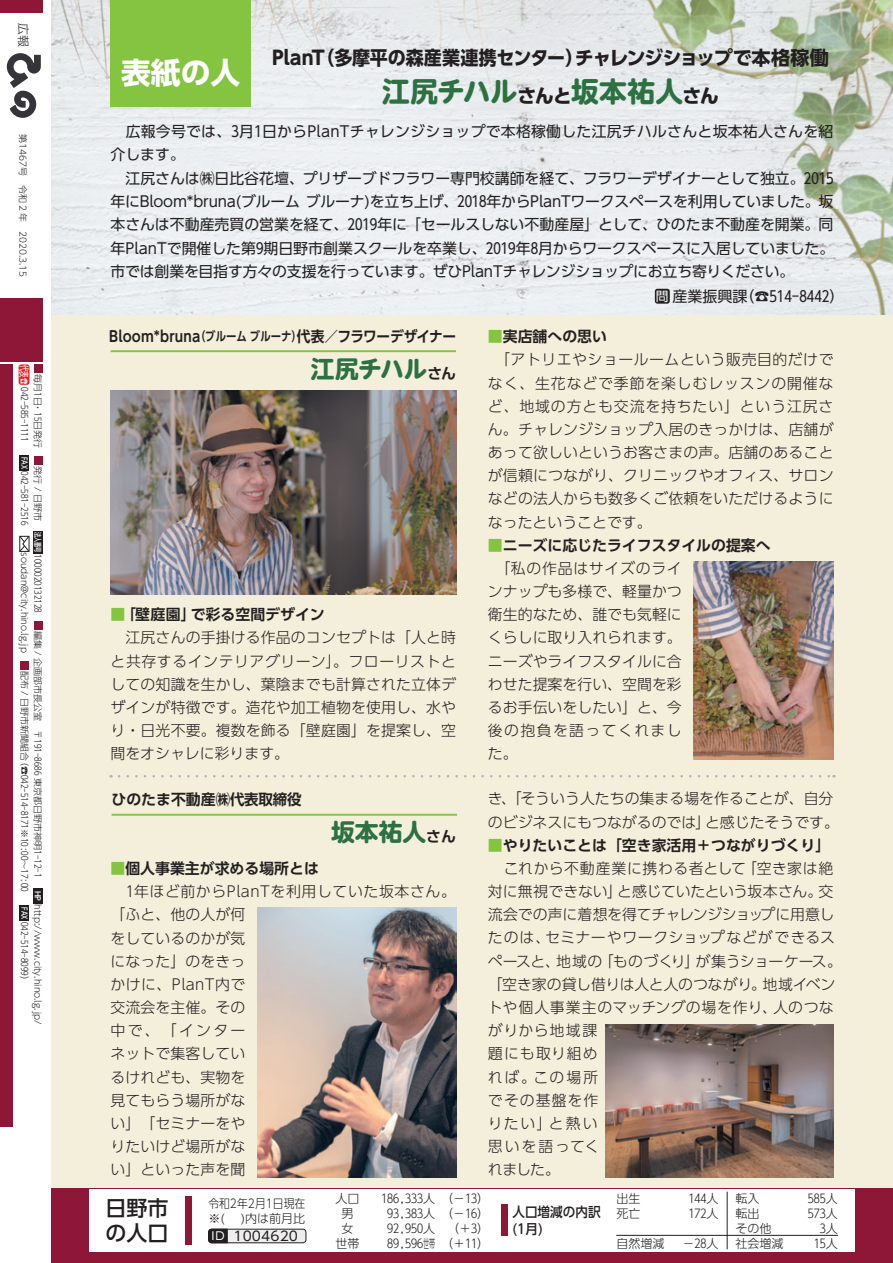
<style>
.page{position:relative;width:893px;height:1263px;background:#fff}
.page>*{position:absolute;margin:0;border:0;box-sizing:border-box;transform-origin:0 0}
.t1{font:700 29.7px "UD Shin Go Pro";color:#fff}
.t2{font:700 27.75px "UD Shin M Go Pro";letter-spacing:.005em;color:#2d7143}
.t3{font:700 23.85px "UD Shin M Go Pro";color:#2d7143}
.t4{font:500 21px/25.5px "UD Shin Go Pro";color:#231f20}
.t5{font:700 19.2px "UD Shin Go Pro";letter-spacing:-.02em;color:#231f20}
.t6{font:15px "UD Shin Go Pro";color:#231f20}
.t7{font:300 14.85px/23.1px "UD Shin Go Pro";letter-spacing:.005em;color:#231f20;text-align:justify}
.t8{font:14.85px/23.4px "UD Shin Go Pro";letter-spacing:-.005em;color:#231f20}
.t9{font:700 14.85px "UD Shin Go Pro De";color:#231f20}
.t10{font:700 14.85px "UD Shin Go Pro De";color:#231f20;scale:.91 1}
.t11{font:500 13.5px/16.5px "UD Shin Go Pro";color:#231f20;scale:.93 1}
.t12{font:13.2px "UD Shin Go Pro";letter-spacing:.01em;color:#231f20;scale:1.05 1}
.t13{font:300 12px/15px "UD Shin Go Pro";color:#231f20}
.t14{font:300 12px/15px "UD Shin Go Pro";color:#231f20;scale:.9 1}
.t15{font:10.35px "UD Shin Go Pro";color:#fff;scale:.61 1}
.t16{font:300 9px/13.5px "UD Shin Go Pro";color:#231f20}
.t17{font:500 7.8px "UD Shin Go Pro";color:#fff;scale:.76 1}
.t18{font:500 7.8px "UD Shin Go Pro";color:#fff;scale:.66 1}
.t19{font:500 7.8px "UD Shin Go Pro";color:#fff}
.s1{font-family:"UD Shin Go Pro";font-size:19.2px;color:#231f20}
.s2{font-size:12.6px}
.s3{font-family:"UD Shin Go Pro De";font-size:14.85px;color:#231f20}
.s4{color:#84c440}
.s5{font-size:12.75px;color:#fff}
.s6{font-size:11.1px;color:#fff}
</style>
<div class="page">
<div style="left:0;top:298px;width:43px;height:63px;background:#8e1737"></div>
<div style="left:0;top:364px;width:13px;height:763px;background:#8e1737"></div>
<div style="left:0;top:0;width:43px;height:13px;background:#8e1737"></div>
<div style="left:33px;top:531px;width:10px;height:23px;background:#231f20"></div>
<div style="left:19px;top:364px;width:11px;height:21px;background:#ee1d23;border-radius:2px"></div>
<div style="left:20px;top:455px;width:9px;height:15px;background:#231f20"></div>
<div style="left:20px;top:906px;width:9px;height:15px;background:#231f20"></div>
<div style="left:33px;top:888px;width:10px;height:16px;background:#231f20"></div>
<svg style="left:19px;top:536px;width:11px;height:16px"></svg>
<div style="left:34px;top:364px;width:9px;height:9px;background:#8e1737"></div>
<div style="left:34px;top:457px;width:9px;height:8px;background:#8e1737"></div>
<div style="left:34px;top:621px;width:9px;height:8px;background:#8e1737"></div>
<div style="left:20px;top:661px;width:9px;height:9px;background:#8e1737"></div>
<svg style="left:6px;top:53px;width:35px;height:65px"></svg>
<div style="left:51px;top:315px;width:842px;height:873px;background:#f4efda"></div>
<img style="left:51px;top:0;width:842px;height:315px">
<div style="left:51px;top:1188px;width:842px;height:75px;background:#8e1737"></div>
<div style="left:89px;top:1189px;width:766px;height:63px;background:#fff"></div>
<hr style="left:727px;top:1192px;width:1px;height:57px;background:#231f20">
<hr style="left:617px;top:1235px;width:221px;height:1px;background:#231f20">
<div style="left:502px;top:1205px;width:6px;height:31px;background:#8e1737"></div>
<div style="left:185px;top:1196px;width:6px;height:49px;background:#8e1737"></div>
<div style="left:209px;top:1229px;width:97px;height:14px;background:#eeeeef;border-radius:3px"></div>
<div style="left:208px;top:1229px;width:98px;height:14px;border:1px solid #231f20;border-radius:3px"></div>
<svg style="left:208px;top:1229px;width:20px;height:14px"></svg>
<img style="left:605px;top:1024px;width:228px;height:153px">
<img style="left:257px;top:908px;width:199px;height:269px">
<img style="left:693px;top:561px;width:140px;height:198px">
<img style="left:111px;top:390px;width:345px;height:204px">
<svg style="left:119px;top:775px;width:715px;height:2px"></svg>
<div style="left:111px;top:0;width:140px;height:106px;background:#84c440"></div>
<hr style="left:111px;top:350px;width:345px;height:2px;background:#84c440">
<hr style="left:112px;top:814px;width:345px;height:2px;background:#84c440">
<div style="left:655px;top:289px;width:15px;height:15px;background:#231f20;border-radius:3px"></div>
<p class="t13" style="left:31px;top:23px;width:25px;rotate:90deg">広報</p>
<p class="t16" style="left:30px;top:134px;width:145px;rotate:90deg">第1467号　令和 2 年　2020.3.15</p>
<p class="t15" style="left:32px;top:365px;width:33px;rotate:90deg">代表☎</p>
<p class="t16" style="left:45px;top:387px;width:638px;text-indent:-13px;rotate:90deg">毎月1日・15日発行　　発行 / 日野市　　　 1000020132128　　編集 / 企画部市長公室　〒191-8686 東京都日野市神明1-12-1　　　http://www.city.hino.lg.jp/<br>042-585-1111</p>
<p class="t17" style="left:31px;top:457px;width:18px;rotate:90deg">FAX</p>
<p class="t16" style="left:32px;top:471px;width:422px;rotate:90deg">042-581-2516　　　soudan@city.hino.lg.jp　　配布 / 日野市新聞組合（☎042-514-8171※10:00～17:00</p>
<p class="t16" style="left:32px;top:922px;width:65px;rotate:90deg">042-514-8099）</p>
<p class="t18" style="left:44px;top:532px;width:33px;rotate:90deg">法人番号</p>
<p class="t19" style="left:44px;top:891px;width:12px;rotate:90deg">HP</p>
<p class="t17" style="left:31px;top:907px;width:18px;rotate:90deg">FAX</p>
<h1 class="t1" style="left:121px;top:48px;width:121px">表紙の人</h1>
<p class="t5" style="left:272px;top:42px;width:558px">PlanT（多摩平の森産業連携センター）チャレンジショップで本格稼働</p>
<h2 class="t2" style="left:382px;top:69px;width:338px">江尻チハル<span class="s1">さんと</span>坂本祐人<span class="s1">さん</span></h2>
<p class="t8" style="left:110px;top:119px;width:725px">　広報今号では、3月1日からPlanTチャレンジショップで本格稼働した江尻チハルさんと坂本祐人さんを紹介します。<br>　江尻さんは㈱日比谷花壇、プリザーブドフラワー専門校講師を経て、フラワーデザイナーとして独立。2015年にBloom*bruna(ブルーム ブルーナ)を立ち上げ、2018年からPlanTワークスペースを利用していました。坂本さんは不動産売買の営業を経て、2019年に「セールスしない不動産屋」として、ひのたま不動産を開業。同年PlanTで開催した第9期日野市創業スクールを卒業し、2019年8月からワークスペースに入居していました。市では創業を目指す方々の支援を行っています。ぜひPlanTチャレンジショップにお立ち寄りください。</p>
<p class="t10" style="left:109px;top:324px;width:383px">Bloom*bruna<span class="s2">（ブルーム ブルーナ）</span>代表／フラワーデザイナー</p>
<h3 class="t3" style="left:311px;top:350px;width:147px">江尻チハル<span class="s3">さん</span></h3>
<p class="t9" style="left:111px;top:603px;width:216px"><span class="s4">■</span>「壁庭園」で彩る空間デザイン</p>
<p class="t7" style="left:111px;top:626px;width:347px">　江尻さんの手掛ける作品のコンセプトは「人と時と共存するインテリアグリーン」。フローリストとしての知識を生かし、葉陰までも計算された立体デザインが特徴です。造花や加工植物を使用し、水やり・日光不要。複数を飾る「壁庭園」を提案し、空間をオシャレに彩ります。</p>
<p class="t9" style="left:112px;top:787px;width:192px">ひのたま不動産㈱代表取締役</p>
<h3 class="t3" style="left:331px;top:813px;width:127px">坂本祐人<span class="s3">さん</span></h3>
<p class="t9" style="left:111px;top:856px;width:210px"><span class="s4">■</span>個人事業主が求める場所とは</p>
<p class="t7" style="left:111px;top:879px;width:347px;text-align:left;text-indent:16px">1年ほど前からPlanTを利用していた坂本さん。「ふと、他の人が何<br>をしているのかが気<br>になった」のをきっ<br>かけに、PlanT内で<br>交流会を主催。その<br>中で、「インター<br>ネットで集客してい<br>るけれども、実物を<br>見てもらう場所がな<br>い」「セミナーをや<br>りたいけど場所がな<br>い」といった声を聞</p>
<p class="t6" style="left:656px;top:284px;width:190px"><span class="s5">問</span>産業振興課（☎514-8442）</p>
<p class="t9" style="left:488px;top:324px;width:121px"><span class="s4">■</span>実店舗への思い</p>
<p class="t7" style="left:488px;top:348px;width:347px">　「アトリエやショールームという販売目的だけでなく、生花などで季節を楽しむレッスンの開催など、地域の方とも交流を持ちたい」という江尻さん。チャレンジショップ入居のきっかけは、店舗があって欲しいというお客さまの声。店舗のあることが信頼につながり、クリニックやオフィス、サロンなどの法人からも数多くご依頼をいただけるようになったということです。</p>
<p class="t9" style="left:488px;top:533px;width:284px"><span class="s4">■</span>ニーズに応じたライフスタイルの提案へ</p>
<p class="t7" style="left:488px;top:556px;width:195px">　「私の作品はサイズのラインナップも多様で、軽量かつ衛生的なため、誰でも気軽にくらしに取り入れられます。ニーズやライフスタイルに合わせた提案を行い、空間を彩るお手伝いをしたい」と、今後の抱負を語ってくれました。</p>
<p class="t7" style="left:488px;top:787px;width:353px">き、「そういう人たちの集まる場を作ることが、自分のビジネスにもつながるのでは」と感じたそうです。</p>
<p class="t9" style="left:488px;top:833px;width:344px"><span class="s4">■</span>やりたいことは「空き家活用＋つながりづくり」</p>
<p class="t7" style="left:488px;top:856px;width:356px;text-align:left">　これから不動産業に携わる者として「空き家は絶対に無視できない」と感じていたという坂本さん。交流会での声に着想を得てチャレンジショップに用意したのは、セミナーやワークショップなどができるスペースと、地域の「ものづくり」が集うショーケース。「空き家の貸し借りは人と人のつながり。地域イベントや個人事業主のマッチングの場を作り、人のつながりから地域課<br>題にも取り組め<br>れば。この場所<br>でその基盤を作<br>りたい」と熱い<br>思いを語ってく<br>れました。</p>
<h3 class="t4" style="left:105px;top:1194px;width:64px">日野市の人口</h3>
<p class="t13" style="left:336px;top:1190px;width:25px;text-align:center">人口男女世帯</p>
<p class="t13" style="left:381px;top:1190px;width:55px;text-align:center">186,333人<br>93,383人<br>92,950人<br>89,596世帯</p>
<p class="t13" style="left:441px;top:1190px;width:49px;text-align:center">（－13）（－16）（＋3）（＋11）</p>
<p class="t13" style="left:689px;top:1190px;width:31px">144人<br>172人</p>
<p class="t14" style="left:208px;top:1196px;width:109px">令和2年2月1日現在※(　 )内は前月比</p>
<p class="t13" style="left:736px;top:1190px;width:49px">転入<br>転出<br>その他社会増減</p>
<p class="t13" style="left:617px;top:1190px;width:25px">出生死亡</p>
<p class="t13" style="left:617px;top:1235px;width:49px">自然増減</p>
<p class="t11" style="left:512px;top:1203px;width:96px">人口増減の内訳(1月)</p>
<p class="t12" style="left:211px;top:1225px;width:84px"><span class="s6">ID</span> 1004620</p>
<p class="t13" style="left:683px;top:1235px;width:37px">－28人</p>
<p class="t13" style="left:808px;top:1190px;width:31px;text-align:right">585人<br>573人<br>3人<br>15人</p>
</div>
